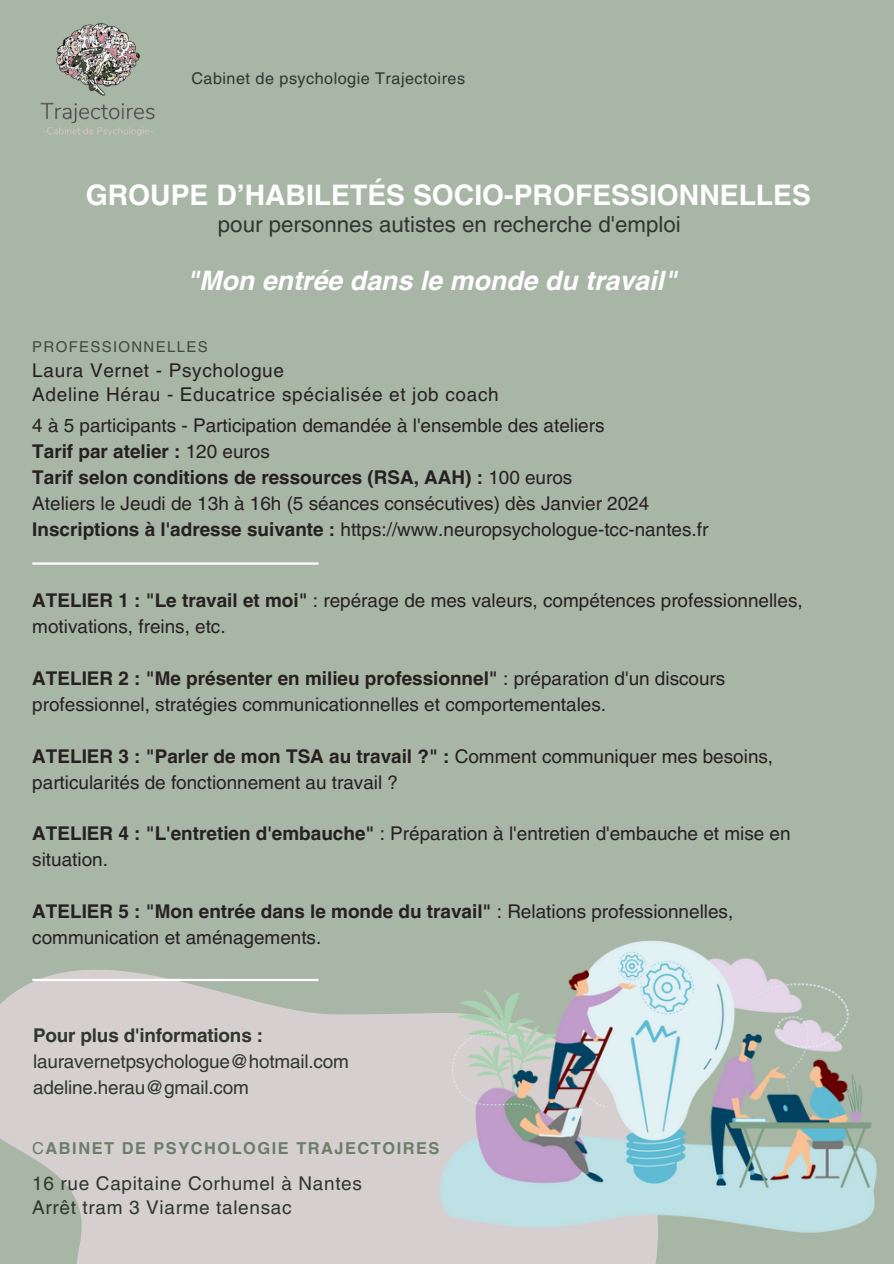
<style>
.page{position:relative;width:894px;height:1264px;background:#fff}
.page>*{position:absolute;margin:0;border:0;box-sizing:border-box;transform-origin:0 0}
.t1{font:700 28.35px "Helvetica LT Pro";color:#fff}
.t2{font:italic 700 26.85px "Helvetica LT Pro";color:#fff}
.t3{font:22.35px "Helvetica LT Pro";color:#2f372e}
.t4{font:18.9px/26px "Helvetica LT Pro";color:#272020}
.t5{font:700 18.9px "Helvetica LT Pro";color:#272020}
.t6{font:18.9px "Helvetica LT Pro";letter-spacing:.035em;color:#272020}
.t7{font:18.9px "Helvetica LT Pro";letter-spacing:-.01em;color:#2f372e}
.t8{font:18.9px "Helvetica LT Pro";letter-spacing:.035em;color:#2f372e}
.t9{font:700 18.9px "Helvetica LT Pro";letter-spacing:-.01em;color:#2f372e}
.t10{font:700 16.35px "Helvetica LT Pro";letter-spacing:.09em;color:#6c7d6a}
.t11{font:16.2px "Helvetica LT Pro";letter-spacing:.03em;color:#2f372e}
.t12{font:14.85px "Helvetica LT Pro";letter-spacing:.09em;color:#404b3f}
.s1{font-weight:400}
.s2{font-weight:700}
</style>
<div class="page">
<div style="left:0;top:0;width:893px;height:1263px;background:#a7b6a5"></div>
<img style="left:32px;top:12px;width:131px;height:130px">
<hr style="left:32px;top:562px;width:286px;height:2px;background:#fff">
<svg style="left:0;top:903px;width:658px;height:360px;background:#c7c7c2"></svg>
<hr style="left:32px;top:978px;width:286px;height:3px;background:#fff">
<img style="left:431px;top:908px;width:454px;height:355px">
<p class="t11" style="left:191px;top:72px;width:275px">Cabinet de psychologie Trajectoires</p>
<p class="t1" style="left:86px;top:184px;width:726px">GROUPE D’HABILETÉS SOCIO-PROFESSIONNELLES</p>
<p class="t3" style="left:218px;top:216px;width:464px">pour personnes autistes en recherche d'emploi</p>
<p class="t2" style="left:186px;top:271px;width:491px">"Mon entrée dans le monde du travail"</p>
<p class="t12" style="left:32px;top:341px;width:177px">PROFESSIONNELLES</p>
<p class="t6" style="left:32px;top:364px;width:253px">Laura Vernet - Psychologue</p>
<p class="t6" style="left:32px;top:387px;width:468px">Adeline Hérau - Educatrice spécialisée et job coach</p>
<p class="t4" style="left:32px;top:414px;width:573px">4 à 5 participants - Participation demandée à l'ensemble des ateliers</p>
<p class="t5" style="left:32px;top:444px;width:239px">Tarif par atelier : <span class="s1">120 euros</span></p>
<p class="t5" style="left:32px;top:470px;width:541px">Tarif selon conditions de ressources (RSA, AAH) : <span class="s1">100 euros</span></p>
<p class="t4" style="left:32px;top:492px;width:618px">Ateliers le Jeudi de 13h à 16h (5 séances consécutives) dès Janvier 2024</p>
<p class="t4" style="left:32px;top:518px;width:677px"><span class="s2">Inscriptions à l'adresse suivante :</span> https://www.neuropsychologue-tcc-nantes.fr</p>
<p class="t4" style="left:32px;top:589px;width:771px"><span class="s2">ATELIER 1 : "Le travail et moi"</span> : repérage de mes valeurs, compétences professionnelles, motivations, freins, etc.</p>
<p class="t4" style="left:32px;top:667px;width:694px"><span class="s2">ATELIER 2 : "Me présenter en milieu professionnel"</span> : préparation d'un discours professionnel, stratégies communicationnelles et comportementales.</p>
<p class="t4" style="left:32px;top:745px;width:742px"><span class="s2">ATELIER 3 : "Parler de mon TSA au travail ?" :</span> Comment communiquer mes besoins, particularités de fonctionnement au travail ?</p>
<p class="t4" style="left:32px;top:822px;width:759px"><span class="s2">ATELIER 4 : "L'entretien d'embauche"</span> : Préparation à l'entretien d'embauche et mise en situation.</p>
<p class="t4" style="left:32px;top:900px;width:702px"><span class="s2">ATELIER 5 : "Mon entrée dans le monde du travail"</span> : Relations professionnelles, communication et aménagements.</p>
<p class="t9" style="left:33px;top:1028px;width:231px">Pour plus d'informations :</p>
<p class="t7" style="left:33px;top:1054px;width:317px">lauravernetpsychologue@hotmail.com</p>
<p class="t7" style="left:33px;top:1080px;width:217px">adeline.herau@gmail.com</p>
<p class="t10" style="left:32px;top:1142px;width:408px"><span class="s1">C</span>ABINET DE PSYCHOLOGIE TRAJECTOIRES</p>
<p class="t8" style="left:32px;top:1176px;width:331px">16 rue Capitaine Corhumel à Nantes</p>
<p class="t8" style="left:32px;top:1199px;width:261px">Arrêt tram 3 Viarme talensac</p>
</div>
